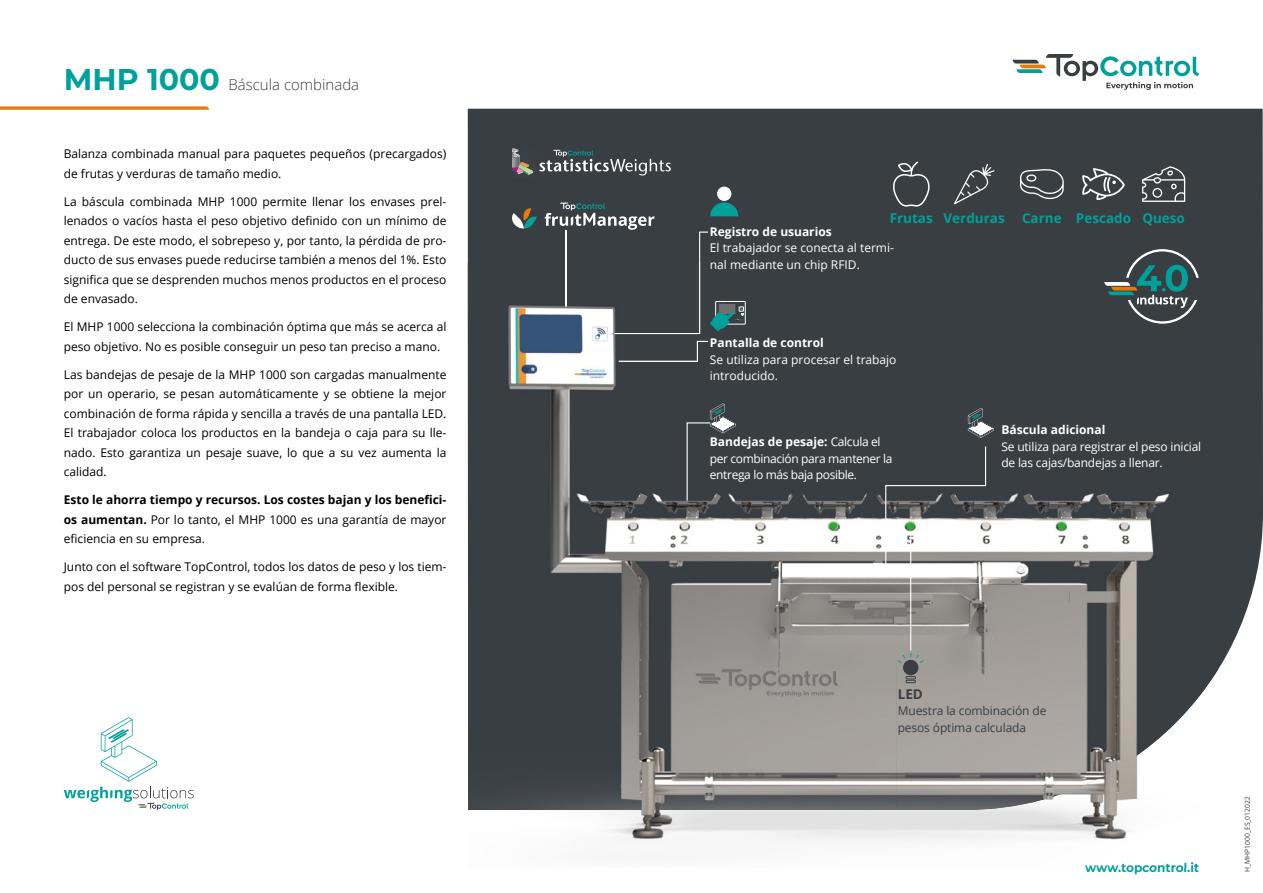
<style>
.page{position:relative;width:1263px;height:893px;background:#fff}
.page>*{position:absolute;margin:0;border:0;box-sizing:border-box;transform-origin:0 0}
.t1{font:300 15px "Open Sans";color:#393e42}
.t2{font:700 13.5px "Open Sans";color:#00a19a}
.t3{font:700 13.5px "Open Sans";color:#393e42}
.t4{font:12px/19.5px "Open Sans";color:#000}
.t5{font:12px/16.5px "Open Sans";letter-spacing:-.015em;color:#fff}
.t6{font:700 12px/19.5px "Open Sans";color:#000;text-align:justify}
.t7{font:700 12px "Open Sans";color:#fff}
.t8{font:12px/16.5px "Open Sans";letter-spacing:-.01em;color:#393e42}
.t9{font:700 12px "Montserrat";color:#00a19a}
.t10{font:6.75px "Open Sans";color:#383d42}
.s1{font-family:"Montserrat";font-weight:700;font-size:30px;color:#00a19a}
.s2{font-weight:400}
.s3{font-weight:700}
</style>
<div class="page">
<div style="left:468px;top:109px;width:795px;height:563px;background:#393e42"></div>
<svg style="left:1013px;top:54px;width:186px;height:36px"></svg>
<svg style="left:0;top:106px;width:209px;height:4px"></svg>
<img style="left:1111px;top:761px;width:27px;height:79px">
<img style="left:608px;top:810px;width:503px;height:32px">
<img style="left:468px;top:263px;width:643px;height:547px">
<img style="left:1110px;top:263px;width:107px;height:498px">
<img style="left:1110px;top:760px;width:20px;height:12px">
<img style="left:619px;top:341px;width:89px;height:21px">
<img style="left:1085px;top:862px;width:114px;height:5px">
<svg style="left:968px;top:408px;width:26px;height:30px"></svg>
<svg style="left:885px;top:445px;width:102px;height:121px"></svg>
<svg style="left:686px;top:403px;width:50px;height:99px;background:#474c50"></svg>
<div style="left:903px;top:660px;width:15px;height:15px;background:#393e42;border-radius:50%"></div>
<svg style="left:906px;top:676px;width:10px;height:7px"></svg>
<svg style="left:898px;top:653px;width:25px;height:11px"></svg>
<div style="left:715px;top:301px;width:31px;height:24px;border:1px solid #fff"></div>
<hr style="left:910px;top:534px;width:1px;height:117px;background:#fff">
<svg style="left:512px;top:208px;width:25px;height:20px"></svg>
<svg style="left:64px;top:717px;width:130px;height:93px"></svg>
<svg style="left:1104px;top:249px;width:95px;height:75px;background:#495c5d"></svg>
<div style="left:717px;top:187px;width:14px;height:14px;background:#fff;border-radius:50%"></div>
<svg style="left:545px;top:202px;width:199px;height:132px;background:#475055"></svg>
<img style="left:512px;top:175px;width:36px;height:3px">
<svg style="left:512px;top:149px;width:159px;height:26px;background:#5a6062"></svg>
<svg style="left:893px;top:162px;width:36px;height:45px;background:#54595c"></svg>
<svg style="left:1020px;top:169px;width:44px;height:30px"></svg>
<svg style="left:954px;top:164px;width:40px;height:40px;background:#515659"></svg>
<svg style="left:1142px;top:166px;width:43px;height:36px;background:#64686b"></svg>
<svg style="left:1082px;top:168px;width:43px;height:32px"></svg>
<p class="t1" style="left:64px;top:74px;width:297px"><span class="s1">MHP 1000</span> Báscula combinada</p>
<p class="t4" style="left:64px;top:144px;width:384px">Balanza combinada manual para paquetes pequeños (precargados) de frutas y verduras de tamaño medio.</p>
<p class="t4" style="left:64px;top:191px;width:384px;text-align:justify">La báscula combinada MHP 1000 permite llenar los envases prel&shy;lenados o vacíos hasta el peso objetivo definido con un mínimo de entrega. De este modo, el sobrepeso y, por tanto, la pérdida de pro&shy;ducto de sus envases puede reducirse también a menos del 1%. Esto significa que se desprenden muchos menos productos en el proceso de envasado.</p>
<p class="t4" style="left:64px;top:317px;width:384px">El MHP 1000 selecciona la combinación óptima que más se acerca al peso objetivo. No es posible conseguir un peso tan preciso a mano.</p>
<p class="t4" style="left:64px;top:364px;width:384px;text-align:justify">Las bandejas de pesaje de la MHP 1000 son cargadas manualmente por un operario, se pesan automáticamente y se obtiene la mejor combinación de forma rápida y sencilla a través de una pantalla LED.<br>El trabajador coloca los productos en la bandeja o caja para su lle&shy;nado. Esto garantiza un pesaje suave, lo que a su vez aumenta la calidad.</p>
<p class="t6" style="left:64px;top:490px;width:384px">Esto le ahorra tiempo y recursos. Los costes bajan y los benefici&shy;os aumentan. <span class="s2">Por lo tanto, el MHP 1000 es una garantía de mayor eficiencia en su empresa.</span></p>
<p class="t4" style="left:64px;top:557px;width:384px">Junto con el software TopControl, todos los datos de peso y los tiem&shy;pos del personal se registran y se evalúan de forma flexible.</p>
<p class="t2" style="left:890px;top:208px;width:117px">Frutas Verduras</p>
<p class="t2" style="left:1022px;top:208px;width:164px">Carne Pescado Queso</p>
<p class="t7" style="left:710px;top:223px;width:123px">Registro de usuarios</p>
<p class="t5" style="left:710px;top:239px;width:186px">El trabajador se conecta al termi&shy;nal mediante un chip RFID.</p>
<p class="t7" style="left:710px;top:334px;width:115px">Pantalla de control</p>
<p class="t5" style="left:710px;top:351px;width:188px">Se utiliza para procesar el trabajo introducido.</p>
<p class="t5" style="left:710px;top:433px;width:184px"><span class="s3">Bandejas de pesaje:</span> Calcula el per combinación para mantener la entrega lo más baja posible.</p>
<p class="t7" style="left:1001px;top:422px;width:105px">Báscula adicional</p>
<p class="t5" style="left:1001px;top:438px;width:201px">Se utiliza para registrar el peso inicial de las cajas/bandejas a llenar.</p>
<p class="t3" style="left:898px;top:684px;width:27px">LED</p>
<p class="t8" style="left:898px;top:702px;width:150px">Muestra la combinación de pesos óptima calculada</p>
<p class="t9" style="left:1085px;top:859px;width:116px">www.topcontrol.it</p>
<p class="t10" style="left:1242px;top:872px;width:77px;rotate:-90deg">H_MHP1000_ES_012022</p>
</div>
